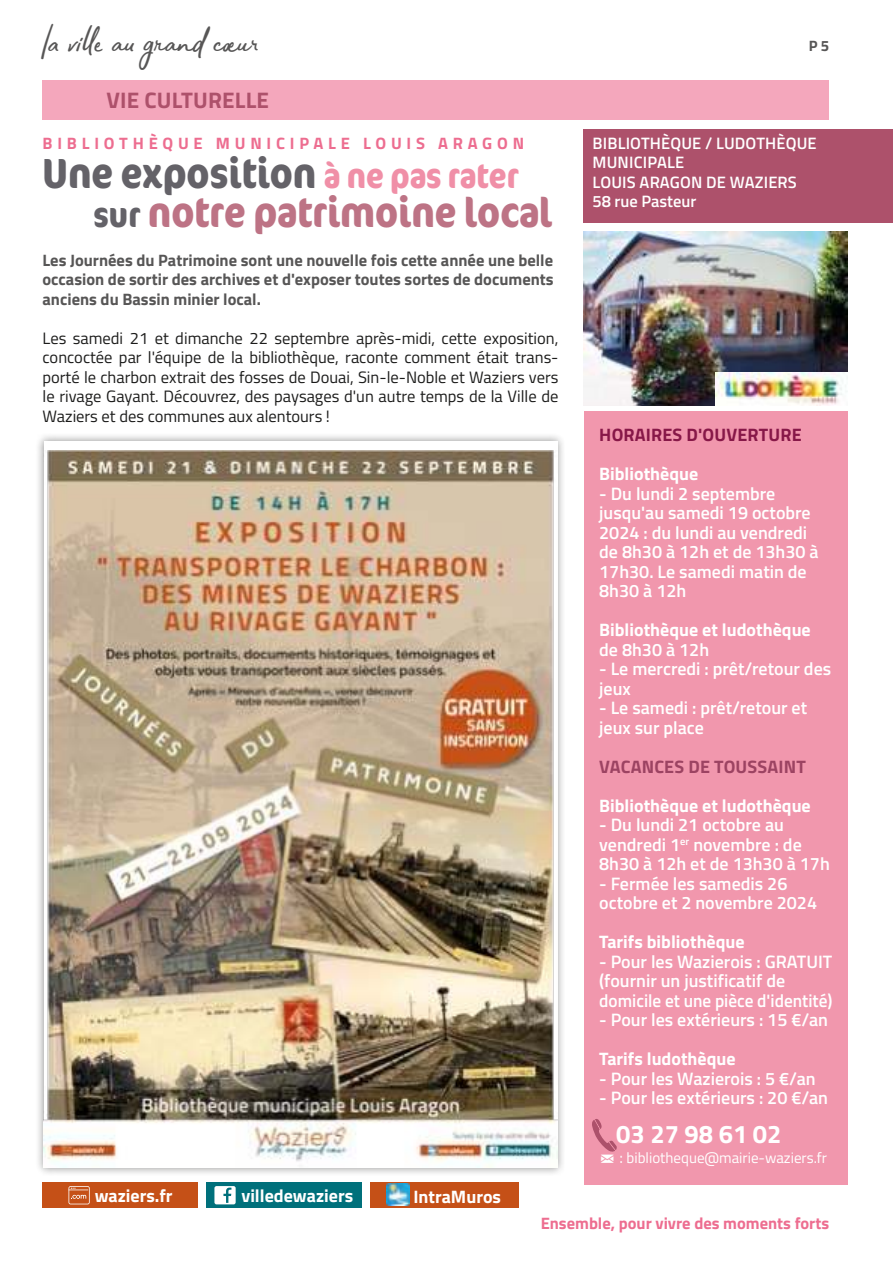
<style>
.page{position:relative;width:893px;height:1263px;background:#fff}
.page>*{position:absolute;margin:0;border:0;box-sizing:border-box;transform-origin:0 0}
.t1{font:700 condensed 42px/39px "Cocon Pro";color:#bd7385}
.t2{font:40.5px "Bahagia";color:#575656}
.t3{font:700 25.5px "Titillium Web";color:#fff}
.t4{font:700 22.5px "Titillium Web";letter-spacing:.01em;color:#ad516b}
.t5{font:600 18px/19.5px "Titillium Web";color:#fff}
.t6{font:700 18px "Titillium Web";color:#fff}
.t7{font:700 18px "Titillium Web";letter-spacing:.01em;color:#871848}
.t8{font:700 18px "Titillium Web";letter-spacing:.01em;color:#9c4362}
.t9{font:16.5px/19.5px "Titillium Web";color:#1c1c1b;text-align:justify}
.t10{font:700 16.5px/19.5px "Titillium Web";color:#575656;text-align:justify}
.t11{font:600 16.5px/19.5px "Titillium Web";letter-spacing:.01em;color:#fff}
.t12{font:700 16.5px "Titillium Web";color:#ed6d90}
.t13{font:700 16.5px "Titillium Web";letter-spacing:.28em;color:#ed6d90}
.t14{font:15px "Titillium Web";color:#fff}
.t15{font:700 15px "Titillium Web";color:#575656}
.s1{color:#646268}
.s2{font-size:34.5px;color:#f08fa7}
.s3{font-size:34.5px;color:#646268}
.s4{font-size:16.5px}
</style>
<div class="page">
<div style="left:43px;top:81px;width:786px;height:39px;background:#f4a7bc"></div>
<div style="left:43px;top:1182px;width:155px;height:26px;background:#c55017"></div>
<svg style="left:68px;top:1186px;width:22px;height:18px"></svg>
<div style="left:206px;top:1182px;width:155px;height:26px;background:#00707b"></div>
<svg style="left:214px;top:1186px;width:22px;height:18px"></svg>
<div style="left:370px;top:1182px;width:148px;height:25px;background:#c55017"></div>
<img style="left:387px;top:1183px;width:22px;height:22px">
<div style="left:584px;top:129px;width:309px;height:94px;background:#ad516b"></div>
<img style="left:584px;top:231px;width:264px;height:175px">
<img style="left:716px;top:373px;width:132px;height:33px">
<div style="left:584px;top:411px;width:264px;height:774px;background:#f197ad"></div>
<div style="left:36px;top:433px;width:529px;height:743px;background:#1c1c1b;opacity:.45"></div>
<img style="left:44px;top:450px;width:513px;height:718px">
<svg style="left:592px;top:1119px;width:25px;height:33px"></svg>
<h2 class="t2" style="left:43px;top:13px;width:217px">la ville au grand cœur</h2>
<p class="t4" style="left:106px;top:87px;width:164px">VIE CULTURELLE</p>
<p class="t15" style="left:809px;top:37px;width:22px">P 5</p>
<p class="t13" style="left:43px;top:133px;width:483px">BIBLIOTHÈQUE MUNICIPALE LOUIS ARAGON</p>
<p class="t11" style="left:592px;top:133px;width:226px">BIBLIOTHÈQUE / LUDOTHÈQUE<br>MUNICIPALE<br>LOUIS ARAGON DE WAZIERS<br>58 rue Pasteur</p>
<h1 class="t1" style="left:94px;top:156px;width:460px;text-indent:-51px"><span class="s1">Une exposition</span> <span class="s2">à ne pas rater </span><span class="s3">sur</span> notre patrimoine local</h1>
<p class="t10" style="left:43px;top:250px;width:513px">Les Journées du Patrimoine sont une nouvelle fois cette année une belle occasion de sortir des archives et d'exposer toutes sortes de documents anciens du Bassin minier local.</p>
<p class="t9" style="left:43px;top:328px;width:517px">Les samedi 21 et dimanche 22 septembre après-midi, cette exposition, concoctée par l'équipe de la bibliothèque, raconte comment était trans&shy;porté le charbon extrait des fosses de Douai, Sin-le-Noble et Waziers vers le rivage Gayant. Découvrez, des paysages d'un autre temps de la Ville de Waziers et des communes aux alentours !</p>
<p class="t6" style="left:95px;top:1185px;width:79px">waziers.fr</p>
<p class="t6" style="left:241px;top:1185px;width:113px">villedewaziers</p>
<p class="t6" style="left:413px;top:1185px;width:89px">IntraMuros</p>
<p class="t7" style="left:599px;top:424px;width:204px">HORAIRES D'OUVERTURE</p>
<p class="t6" style="left:599px;top:463px;width:101px">Bibliothèque</p>
<p class="t5" style="left:599px;top:483px;width:221px">- Du lundi 2 septembre jusqu'au samedi 19 octobre<br>2024 : du lundi au vendredi de 8h30 à 12h et de 13h30 à<br>17h30. Le samedi matin de<br>8h30 à 12h</p>
<p class="t6" style="left:599px;top:619px;width:213px">Bibliothèque et ludothèque</p>
<p class="t5" style="left:599px;top:639px;width:111px">de 8h30 à 12h</p>
<p class="t5" style="left:599px;top:659px;width:234px">- Le mercredi : prêt/retour des jeux</p>
<p class="t5" style="left:599px;top:698px;width:209px">- Le samedi : prêt/retour et jeux sur place</p>
<p class="t8" style="left:599px;top:755px;width:208px">VACANCES DE TOUSSAINT</p>
<p class="t6" style="left:599px;top:794px;width:213px">Bibliothèque et ludothèque</p>
<p class="t5" style="left:599px;top:815px;width:232px">- Du lundi 21 octobre au vendredi 1<sup>er</sup> novembre : de<br>8h30 à 12h et de 13h30 à 17h</p>
<p class="t5" style="left:599px;top:873px;width:219px">- Fermée les samedis 26 octobre et 2 novembre 2024</p>
<p class="t6" style="left:599px;top:931px;width:147px">Tarifs bibliothèque</p>
<p class="t5" style="left:599px;top:951px;width:235px">- Pour les Wazierois : GRATUIT (fournir un justificatif de domicile et une pièce d'identité)</p>
<p class="t5" style="left:599px;top:1010px;width:230px">- Pour les extérieurs : 15 €/an</p>
<p class="t6" style="left:599px;top:1048px;width:138px">Tarifs ludothèque</p>
<p class="t5" style="left:599px;top:1068px;width:218px">- Pour les Wazierois : 5 €/an</p>
<p class="t5" style="left:599px;top:1088px;width:230px">- Pour les extérieurs : 20 €/an</p>
<h3 class="t3" style="left:616px;top:1119px;width:167px">03 27 98 61 02</h3>
<p class="t14" style="left:619px;top:1149px;width:209px"><span class="s4">:</span> bibliotheque@mairie-waziers.fr</p>
<p class="t12" style="left:541px;top:1213px;width:290px">Ensemble, pour vivre des moments forts</p>
</div>
